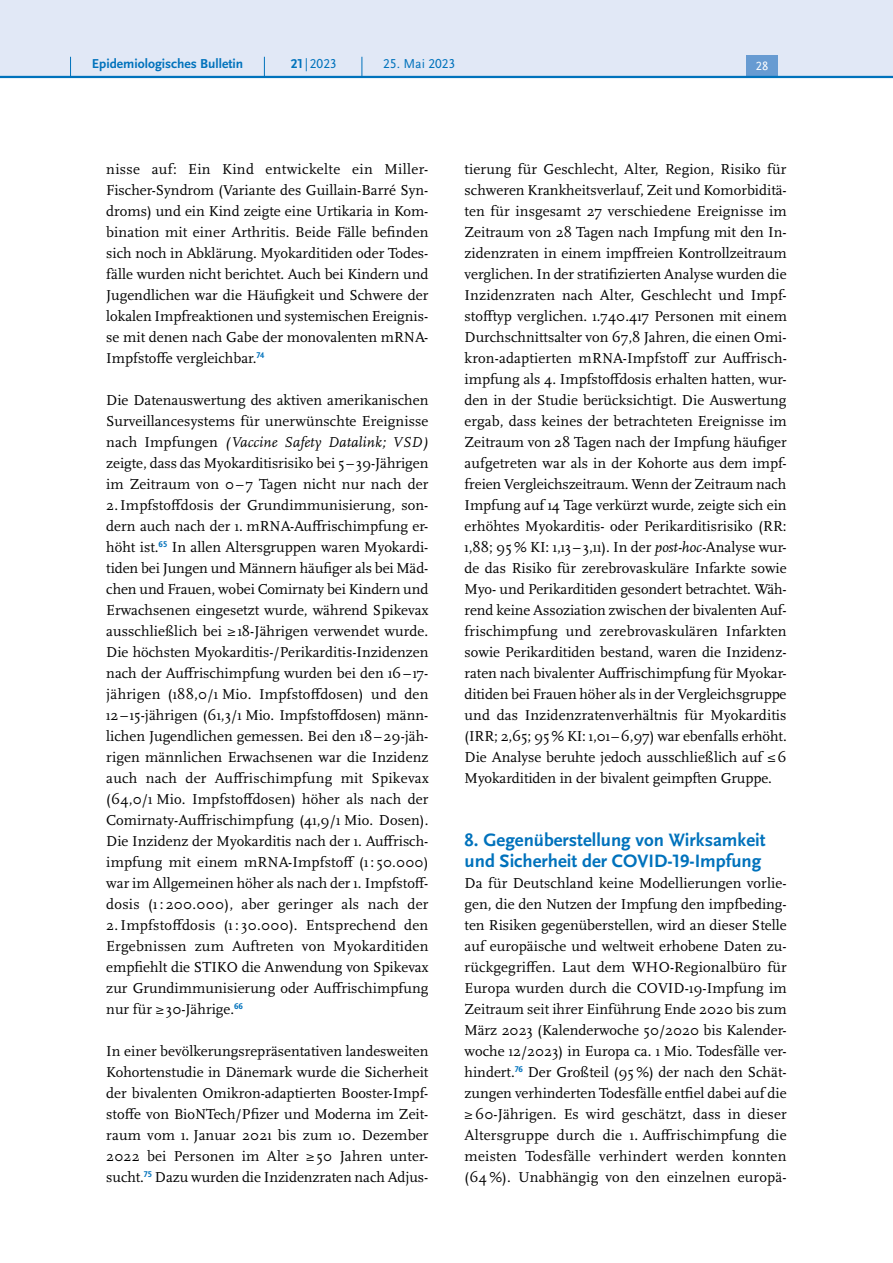
<style>
.page{position:relative;width:893px;height:1263px;background:#fff}
.page>*{position:absolute;margin:0;border:0;box-sizing:border-box;transform-origin:0 0}
.H3_-_Neu{font:700 18.75px/21px "Scala Sans Pro";color:#0072bc}
.P_-_Fließtext{font:15px/21px "Scala Pro";color:#000;text-align:justify}
.t1{font:700 13.5px "Scala Sans Pro";color:#0072bc}
.t2{font:13.5px "Scala Sans Pro";color:#0072bc}
.t3{font:12.45px "Scala Sans Pro";color:#fff}
.s1{font-weight:700}
.s2{font-style:italic}
</style>
<div class="page">
<div style="left:0;top:0;width:893px;height:77px;background:#e1e8f6"></div>
<div style="left:746px;top:55px;width:32px;height:21px;background:#679bd2"></div>
<hr style="left:0;top:76px;width:893px;height:2px;background:#0072bc">
<svg style="left:70px;top:57px;width:1px;height:19px"></svg>
<svg style="left:264px;top:57px;width:1px;height:19px"></svg>
<svg style="left:362px;top:57px;width:1px;height:19px"></svg>
<p class="t1" style="left:92px;top:55px;width:153px">Epidemiologisches Bulletin</p>
<p class="t2" style="left:291px;top:55px;width:47px"><span class="s1">21</span> |2023</p>
<p class="t2" style="left:383px;top:55px;width:73px">25. Mai 2023</p>
<p class="t3" style="left:756px;top:59px;width:14px">28</p>
<p class="P_-_Fließtext" style="left:106px;top:158px;width:324px">nisse auf: Ein Kind entwickelte ein Miller-Fischer-Syndrom (Variante des Guillain-Barré Syn&shy;droms) und ein Kind zeigte eine Urtikaria in Kom&shy;bination mit einer Arthritis. Beide Fälle befinden sich noch in Abklärung. Myokarditiden oder Todes&shy;fälle wurden nicht berichtet. Auch bei Kindern und Jugendlichen war die Häufigkeit und Schwere der lokalen Impfreaktionen und systemischen Ereignis&shy;se mit denen nach Gabe der monovalenten mRNA-Impfstoffe vergleichbar.<sup>74</sup></p>
<p class="P_-_Fließtext" style="left:106px;top:389px;width:324px">Die Datenauswertung des aktiven amerikanischen Surveillancesystems für unerwünschte Ereignisse nach Impfungen <span class="s2">(Vaccine Safety Datalink; VSD) </span>zeigte, dass das Myokarditisrisiko bei 5–39-Jährigen im Zeitraum von 0– 7 Tagen nicht nur nach der 2.Impfstoffdosis der Grundimmunisierung, son&shy;dern auch nach der 1. mRNA-Auffrischimpfung er&shy;höht ist.<sup>65</sup> In allen Altersgruppen waren Myokardi&shy;tiden bei Jungen und Männern häufiger als bei Mäd&shy;chen und Frauen, wobei Comirnaty bei Kindern und Erwachsenen eingesetzt wurde, während Spikevax ausschließlich bei ≥ 18-Jährigen verwendet wurde.<br>Die höchsten Myokarditis-/Perikarditis-Inzidenzen nach der Auffrischimpfung wurden bei den 16–17- jährigen (188,0/1 Mio. Impfstoffdosen) und den 12– 15-jährigen (61,3/1 Mio. Impfstoffdosen) männ&shy;lichen Jugendlichen gemessen. Bei den 18–29-jäh&shy;rigen männlichen Erwachsenen war die Inzidenz auch nach der Auffrischimpfung mit Spikevax (64,0/1 Mio. Impfstoffdosen) höher als nach der Comirnaty-Auffrischimpfung (41,9/1 Mio. Dosen).<br>Die Inzidenz der Myokarditis nach der 1. Auffrisch&shy;impfung mit einem mRNA-Impfstoff (1 : 50.000) war im Allgemeinen höher als nach der 1. Impfstoff&shy;dosis (1 : 200.000), aber geringer als nach der 2.Impfstoffdosis (1 : 30.000). Entsprechend den Ergebnissen zum Auftreten von Myokarditiden empfiehlt die STIKO die Anwendung von Spikevax zur Grundimmunisierung oder Auffrischimpfung nur für ≥30-Jährige.<sup>66</sup></p>
<p class="P_-_Fließtext" style="left:106px;top:1040px;width:324px">In einer bevölkerungsrepräsentativen landesweiten Kohortenstudie in Dänemark wurde die Sicherheit der bivalenten Omikron-adaptierten Booster-Impf&shy;stoffe von BioNTech/Pfizer und Moderna im Zeit&shy;raum vom 1. Januar 2021 bis zum 10. Dezember 2022 bei Personen im Alter ≥ 50 Jahren unter&shy;sucht.<sup>75</sup> Dazu wurden die Inzidenzraten nach Adjus-</p>
<p class="P_-_Fließtext" style="left:465px;top:158px;width:324px">tierung für Geschlecht, Alter, Region, Risiko für schweren Krankheitsverlauf, Zeit und Komorbiditä&shy;ten für insgesamt 27 verschiedene Ereignisse im Zeitraum von 28 Tagen nach Impfung mit den In&shy;zidenzraten in einem impffreien Kontrollzeitraum verglichen. In der stratifizierten Analyse wurden die Inzidenzraten nach Alter, Geschlecht und Impf&shy;stofftyp verglichen. 1.740.417 Personen mit einem Durchschnittsalter von 67,8 Jahren, die einen Omi&shy;kron-adaptierten mRNA-Impfstoff zur Auffrisch&shy;impfung als 4. Impfstoffdosis erhalten hatten, wur&shy;den in der Studie berücksichtigt. Die Auswertung ergab, dass keines der betrachteten Ereignisse im Zeitraum von 28 Tagen nach der Impfung häufiger aufgetreten war als in der Kohorte aus dem impf&shy;freien Vergleichszeitraum. Wenn der Zeitraum nach Impfung auf 14 Tage verkürzt wurde, zeigte sich ein erhöhtes Myokarditis- oder Perikarditisrisiko (RR:<br>1,88; 95 % KI: 1,13 –3,11). In der <span class="s2">post-hoc-</span>Analyse wur&shy;de das Risiko für zerebrovaskuläre Infarkte sowie Myo- und Perikarditiden gesondert betrachtet. Wäh&shy;rend keine Assoziation zwischen der bivalenten Auf&shy;frischimpfung und zerebrovaskulären Infarkten sowie Perikarditiden bestand, waren die Inzidenz&shy;raten nach bivalenter Auffrischimpfung für Myokar&shy;ditiden bei Frauen höher als in der Vergleichsgruppe und das Inzidenzratenverhältnis für Myokarditis (IRR; 2,65; 95% KI: 1,01–6,97) war ebenfalls erhöht.<br>Die Analyse beruhte jedoch ausschließlich auf ≤6<br>Myokarditiden in der bivalent geimpften Gruppe.</p>
<h1 class="H3_-_Neu" style="left:465px;top:829px;width:302px">8. Gegenüberstellung von Wirksamkeit und Sicherheit der COVID-19-Impfung</h1>
<p class="P_-_Fließtext" style="left:465px;top:872px;width:324px">Da für Deutschland keine Modellierungen vorlie&shy;gen, die den Nutzen der Impfung den impfbeding&shy;ten Risiken gegenüberstellen, wird an dieser Stelle auf europäische und weltweit erhobene Daten zu&shy;rückgegriffen. Laut dem WHO-Regionalbüro für Europa wurden durch die COVID-19-Impfung im Zeitraum seit ihrer Einführung Ende 2020 bis zum März 2023 (Kalenderwoche 50/2020 bis Kalender&shy;woche 12/2023) in Europa ca. 1 Mio. Todesfälle ver&shy;hindert.<sup>76</sup> Der Großteil (95 %) der nach den Schät&shy;zungen verhinderten Todesfälle entfiel dabei auf die ≥60-Jährigen. Es wird geschätzt, dass in dieser Altersgruppe durch die 1. Auffrischimpfung die meisten Todesfälle verhindert werden konnten (64 %). Unabhängig von den einzelnen europä-</p>
</div>
